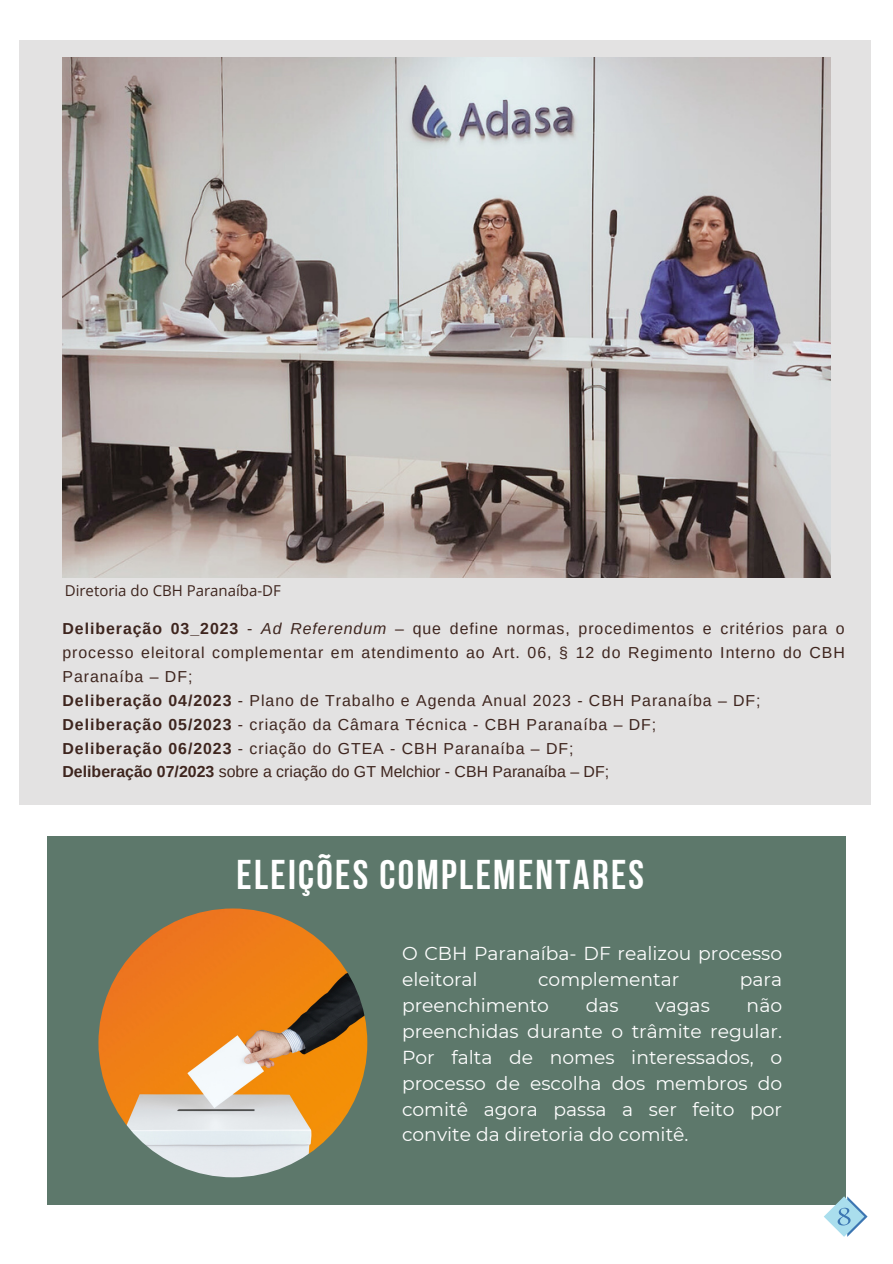
<style>
.page{position:relative;width:893px;height:1264px;background:#fff}
.page>*{position:absolute;margin:0;border:0;box-sizing:border-box;transform-origin:0 0}
.t1{font:41.4px "Bebas Neue Cyrillic";letter-spacing:.055em;color:#fff}
.t2{font:18.75px/25.8px "Montserrat";color:#fff}
.t3{font:15.9px/23.9px "Arimo";letter-spacing:.06em;color:#3e251e;text-align:justify}
.t4{font:15.9px "Arimo";color:#3e251e}
.t5{font:15px "Open Sans";color:#3e251e}
.s1{font-weight:700}
.s2{font-style:italic}
</style>
<div class="page">
<div style="left:19px;top:40px;width:851px;height:765px;background:#e3e2e2"></div>
<img style="left:62px;top:58px;width:768px;height:519px">
<div style="left:47px;top:836px;width:798px;height:367px;background:#5d786b"></div>
<img style="left:98px;top:908px;width:269px;height:269px;border-radius:50%">
<svg style="left:823px;top:1196px;width:44px;height:40px"></svg>
<p class="t5" style="left:65px;top:579px;width:218px">Diretoria do CBH Paranaíba-DF</p>
<p class="t3" style="left:62px;top:617px;width:783px"><span class="s1">Deliberação 03_2023</span> - <span class="s2">Ad Referendum</span> – que define normas, procedimentos e critérios para o processo eleitoral complementar em atendimento ao Art. 06, § 12 do Regimento Interno do CBH Paranaíba – DF;</p>
<p class="t3" style="left:62px;top:688px;width:699px"><span class="s1">Deliberação 04/2023</span> - Plano de Trabalho e Agenda Anual 2023 - CBH Paranaíba – DF;</p>
<p class="t3" style="left:62px;top:712px;width:595px"><span class="s1">Deliberação 05/2023</span> - criação da Câmara Técnica - CBH Paranaíba – DF;</p>
<p class="t3" style="left:62px;top:736px;width:512px"><span class="s1">Deliberação 06/2023</span> - criação do GTEA - CBH Paranaíba – DF;</p>
<p class="t4" style="left:62px;top:763px;width:548px"><span class="s1">Deliberação 07/2023</span> sobre a criação do GT Melchior - CBH Paranaíba – DF;</p>
<p class="t1" style="left:236px;top:857px;width:409px">ELEIÇÕES COMPLEMENTARES</p>
<p class="t2" style="left:402px;top:940px;width:381px">O CBH Paranaíba- DF realizou processo eleitoral</p>
<p class="t2" style="left:538px;top:966px;width:143px">complementar</p>
<p class="t2" style="left:739px;top:966px;width:44px">para</p>
<p class="t2" style="left:402px;top:992px;width:148px">preenchimento</p>
<p class="t2" style="left:585px;top:992px;width:34px">das</p>
<p class="t2" style="left:655px;top:992px;width:56px">vagas</p>
<p class="t2" style="left:402px;top:992px;width:381px;text-align:justify;text-indent:344px">não preenchidas durante o trâmite regular.<br>Por falta de nomes interessados, o processo de escolha dos membros do comitê agora passa a ser feito por convite da diretoria do comitê.</p>
</div>
